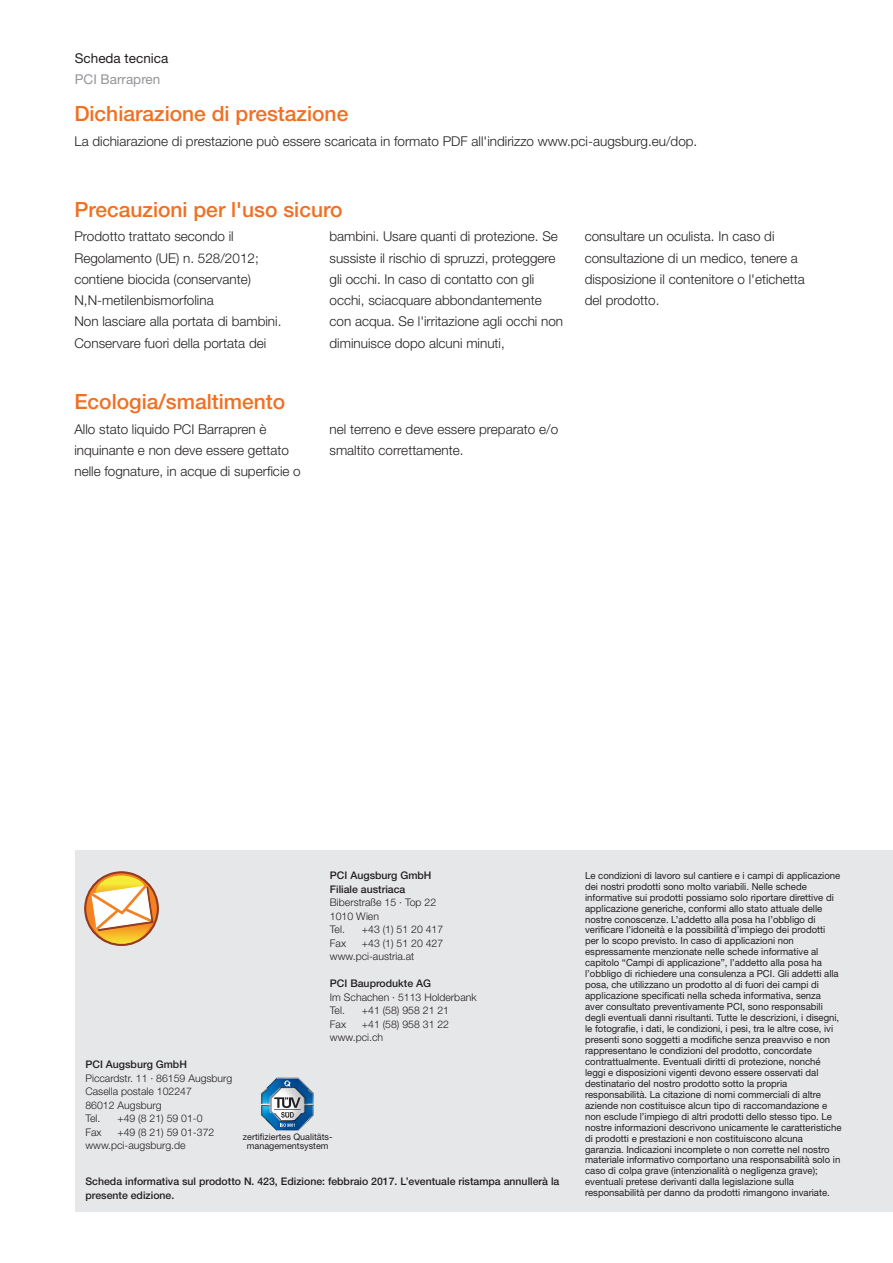
<style>
.page{position:relative;width:893px;height:1263px;background:#fff}
.page>*{position:absolute;margin:0;border:0;box-sizing:border-box;transform-origin:0 0}
.t1{font:500 21px "Helvetica Neue LT Pro";color:#f36e21}
.t2{font:300 13.5px/21.3px "Helvetica Neue LT Pro";color:#231f20}
.t3{font:13.5px "Helvetica Neue LT Pro";color:#231f20}
.t4{font:13.5px "Helvetica Neue LT Pro";color:#939598}
.t5{font:300 10.5px/13.5px "Helvetica Neue LT Pro";color:#231f20}
.t6{font:500 10.5px/13.5px "Helvetica Neue LT Pro";color:#231f20}
.t7{font:9.75px/10.9px "Helvetica Neue LT Pro";color:#231f20}
.t8{font:9px/9px "Helvetica Neue LT Pro";color:#231f20;text-align:center}
</style>
<div class="page">
<div style="left:75px;top:850px;width:818px;height:362px;background:#e6e7e9"></div>
<svg style="left:85px;top:872px;width:73px;height:73px"></svg>
<img style="left:267px;top:1078px;width:41px;height:53px">
<img style="left:261px;top:1087px;width:6px;height:34px">
<img style="left:308px;top:1087px;width:6px;height:34px">
<svg style="left:274px;top:1097px;width:27px;height:20px"></svg>
<svg style="left:283px;top:1080px;width:8px;height:6px"></svg>
<svg style="left:280px;top:1123px;width:15px;height:4px"></svg>
<h2 class="t3" style="left:75px;top:53px;width:95px">Scheda tecnica</h2>
<h2 class="t4" style="left:75px;top:74px;width:87px">PCI Barrapren</h2>
<h1 class="t1" style="left:74px;top:106px;width:275px">Dichiarazione di prestazione</h1>
<h2 class="t2" style="left:74px;top:132px;width:624px">La dichiarazione di prestazione può essere scaricata in formato PDF all'indirizzo www.pci-augsburg.eu/dop.</h2>
<h1 class="t1" style="left:74px;top:202px;width:270px">Precauzioni per l'uso sicuro</h1>
<h2 class="t2" style="left:74px;top:227px;width:209px">Prodotto trattato secondo il<br>Regolamento (UE) n. 528/2012; contiene biocida (conservante)<br>N,N-metilenbismorfolina<br>Non lasciare alla portata di bambini.<br>Conservare fuori della portata dei</h2>
<h2 class="t2" style="left:330px;top:227px;width:235px">bambini. Usare quanti di protezione. Se sussiste il rischio di spruzzi, proteggere gli occhi. In caso di contatto con gli occhi, sciacquare abbondantemente con acqua. Se l'irritazione agli occhi non diminuisce dopo alcuni minuti,</h2>
<h2 class="t2" style="left:585px;top:227px;width:222px">consultare un oculista. In caso di consultazione di un medico, tenere a disposizione il contenitore o l'etichetta del prodotto.</h2>
<h1 class="t1" style="left:74px;top:394px;width:212px">Ecologia/smaltimento</h1>
<h2 class="t2" style="left:74px;top:419px;width:228px">Allo stato liquido PCI Barrapren è inquinante e non deve essere gettato nelle fognature, in acque di superficie o</h2>
<h2 class="t2" style="left:330px;top:419px;width:230px">nel terreno e deve essere preparato e/o smaltito correttamente.</h2>
<p class="t6" style="left:330px;top:870px;width:103px">PCI Augsburg GmbH<br>Filiale austriaca</p>
<p class="t5" style="left:330px;top:897px;width:108px">Biberstraße 15 · Top 22<br>1010 Wien<br>Tel.</p>
<p class="t5" style="left:362px;top:924px;width:83px">+43 (1) 51 20 417</p>
<p class="t5" style="left:330px;top:937px;width:115px;text-indent:32px">+43 (1) 51 20 427 www.pci-austria.at</p>
<p class="t6" style="left:330px;top:978px;width:103px">PCI Bauprodukte AG</p>
<p class="t5" style="left:330px;top:991px;width:148px">Im Schachen · 5113 Holderbank<br>Tel.</p>
<p class="t5" style="left:330px;top:937px;width:18px">Fax</p>
<p class="t5" style="left:362px;top:1005px;width:89px">+41 (58) 958 21 21</p>
<p class="t6" style="left:85px;top:1059px;width:103px">PCI Augsburg GmbH</p>
<p class="t5" style="left:85px;top:1072px;width:148px">Piccardstr. 11 · 86159 Augsburg<br>Casella postale 102247<br>86012 Augsburg<br>Tel.</p>
<p class="t5" style="left:117px;top:1113px;width:87px">+49 (8 21) 59 01-0</p>
<p class="t5" style="left:85px;top:1126px;width:130px;text-indent:32px">+49 (8 21) 59 01-372 www.pci-augsburg.de</p>
<p class="t5" style="left:85px;top:1126px;width:18px">Fax</p>
<p class="t5" style="left:330px;top:1018px;width:121px;text-indent:32px">+41 (58) 958 31 22 www.pci.ch</p>
<p class="t5" style="left:330px;top:1018px;width:18px">Fax</p>
<p class="t8" style="left:243px;top:1133px;width:91px">zertifiziertes Qualitäts&shy;managementsystem</p>
<p class="t6" style="left:85px;top:1176px;width:475px">Scheda informativa sul prodotto N. 423, Edizione: febbraio 2017. L’eventuale ristampa annullerà la presente edizione.</p>
<p class="t7" style="left:585px;top:871px;width:258px">Le condizioni di lavoro sul cantiere e i campi di applicazione dei nostri prodotti sono molto variabili. Nelle schede informative sui prodotti possiamo solo riportare direttive di applicazione generiche, conformi allo stato attuale delle nostre conoscenze. L’addetto alla posa ha l’obbligo di verificare l’idoneità e la possibilità d’impiego dei prodotti per lo scopo previsto. In caso di applicazioni non espressamente menzionate nelle schede informative al capitolo “Campi di applicazione”, l’addetto alla posa ha l’obbligo di richiedere una consulenza a PCI. Gli addetti alla posa, che utilizzano un prodotto al di fuori dei campi di applicazione specificati nella scheda informativa, senza aver consultato preventivamente PCI, sono responsabili degli eventuali danni risultanti. Tutte le descrizioni, i disegni, le fotografie, i dati, le condizioni, i pesi, tra le altre cose, ivi presenti sono soggetti a modifiche senza preavviso e non rappresentano le condizioni del prodotto, concordate contrattualmente. Eventuali diritti di protezione, nonché leggi e disposizioni vigenti devono essere osservati dal destinatario del nostro prodotto sotto la propria responsabilità. La citazione di nomi commerciali di altre aziende non costituisce alcun tipo di raccomandazione e non esclude l’impiego di altri prodotti dello stesso tipo. Le nostre informazioni descrivono unicamente le caratteristiche di prodotti e prestazioni e non costituiscono alcuna garanzia. Indicazioni incomplete o non corrette nel nostro materiale informativo comportano una responsabilità solo in caso di colpa grave (intenzionalità o negligenza grave); eventuali pretese derivanti dalla legislazione sulla responsabilità per danno da prodotti rimangono invariate.</p>
</div>
